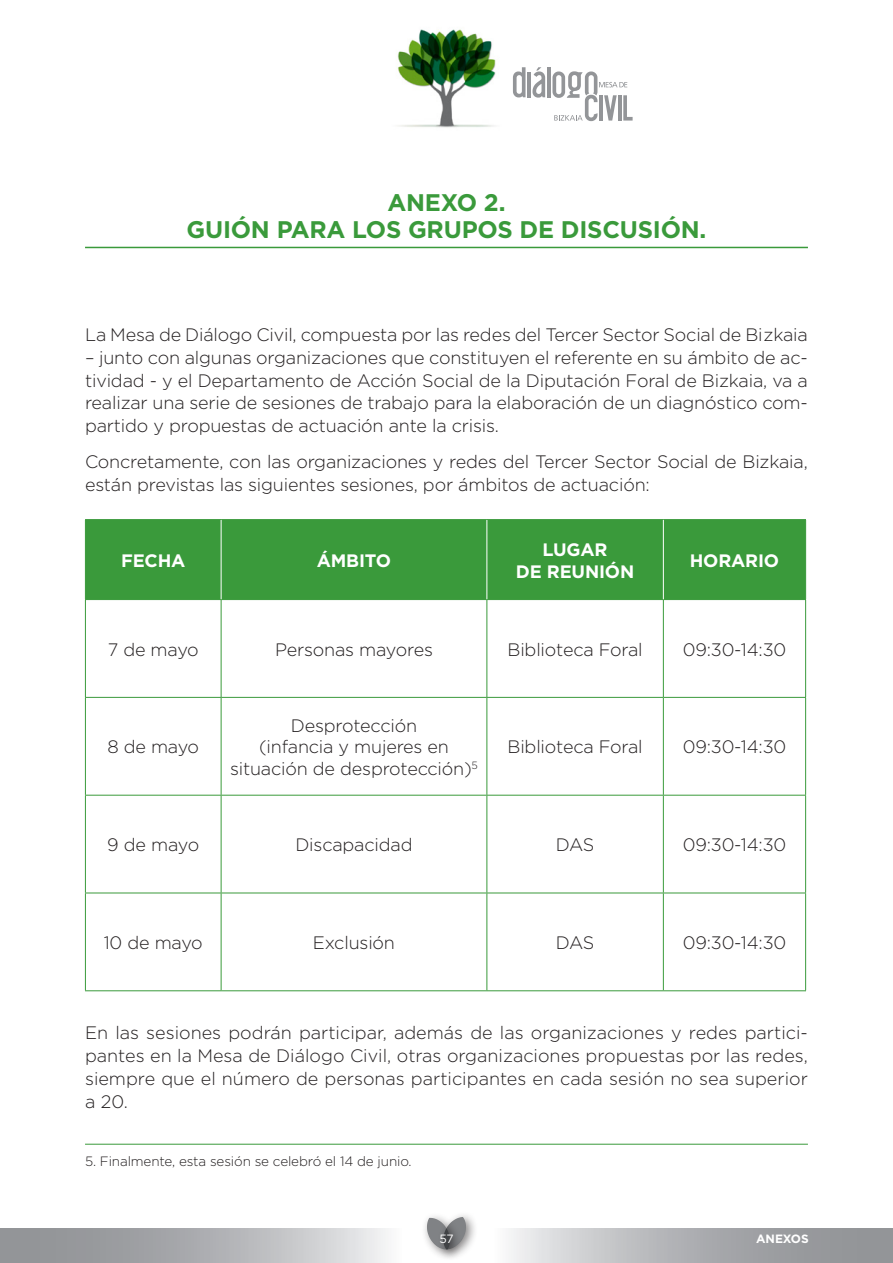
<style>
.page{position:relative;width:893px;height:1263px;background:#fff}
.page>*{position:absolute;margin:0;border:0;box-sizing:border-box;transform-origin:0 0}
.t1{font:700 24px/27.6px "Gotham";letter-spacing:-.01em;color:#3a9a3b;text-align:center}
.t2{font:300 18px/22.8px "Gotham";letter-spacing:-.01em;color:#231f20;text-align:justify}
.t3{font:700 18px/21.6px "Gotham";letter-spacing:-.01em;color:#fff;text-align:center}
.t4{font:300 13.5px "Gotham";letter-spacing:-.01em;color:#231f20}
.t5{font:700 12px "Gotham";letter-spacing:-.01em;color:#fff}
.t6{font:12px "Gotham";color:#fff}
</style>
<div class="page">
<svg style="left:509px;top:1229px;width:384px;height:34px;background:#b2b3b6"></svg>
<svg style="left:0;top:1229px;width:388px;height:34px;background:#b2b3b6"></svg>
<div style="left:421px;top:1212px;width:41px;height:49px;background:#231f20;opacity:.55"></div>
<div style="left:437px;top:1211px;width:41px;height:50px;background:#231f20;opacity:.55"></div>
<svg style="left:427px;top:1217px;width:39px;height:32px"></svg>
<img style="left:398px;top:29px;width:98px;height:99px">
<svg style="left:513px;top:67px;width:12px;height:30px"></svg>
<hr style="left:527px;top:72px;width:4px;height:25px;background:#939598">
<svg style="left:532px;top:67px;width:13px;height:31px"></svg>
<hr style="left:547px;top:67px;width:4px;height:30px;background:#939598">
<svg style="left:552px;top:71px;width:81px;height:50px"></svg>
<hr style="left:85px;top:247px;width:723px;height:1px;background:#3a9a3b">
<div style="left:86px;top:520px;width:719px;height:79px;background:#3a9a3b"></div>
<hr style="left:85px;top:519px;width:136px;height:1px;background:#3a9a3b">
<hr style="left:85px;top:520px;width:1px;height:79px;background:#3a9a3b">
<hr style="left:221px;top:519px;width:266px;height:1px;background:#3a9a3b">
<hr style="left:487px;top:519px;width:176px;height:1px;background:#3a9a3b">
<hr style="left:663px;top:519px;width:143px;height:1px;background:#3a9a3b">
<hr style="left:805px;top:520px;width:1px;height:79px;background:#3a9a3b">
<hr style="left:85px;top:599px;width:136px;height:1px;background:#3a9a3b">
<hr style="left:85px;top:600px;width:1px;height:97px;background:#3a9a3b">
<hr style="left:221px;top:599px;width:266px;height:1px;background:#3a9a3b">
<hr style="left:221px;top:600px;width:1px;height:97px;background:#3a9a3b">
<hr style="left:487px;top:599px;width:176px;height:1px;background:#3a9a3b">
<hr style="left:486px;top:600px;width:1px;height:97px;background:#3a9a3b">
<hr style="left:663px;top:599px;width:143px;height:1px;background:#3a9a3b">
<hr style="left:663px;top:600px;width:1px;height:97px;background:#3a9a3b">
<hr style="left:805px;top:600px;width:1px;height:97px;background:#3a9a3b">
<hr style="left:85px;top:697px;width:136px;height:1px;background:#3a9a3b">
<hr style="left:85px;top:698px;width:1px;height:97px;background:#3a9a3b">
<hr style="left:221px;top:697px;width:266px;height:1px;background:#3a9a3b">
<hr style="left:221px;top:698px;width:1px;height:97px;background:#3a9a3b">
<hr style="left:487px;top:697px;width:176px;height:1px;background:#3a9a3b">
<hr style="left:486px;top:698px;width:1px;height:97px;background:#3a9a3b">
<hr style="left:663px;top:697px;width:143px;height:1px;background:#3a9a3b">
<hr style="left:663px;top:698px;width:1px;height:97px;background:#3a9a3b">
<hr style="left:805px;top:698px;width:1px;height:97px;background:#3a9a3b">
<hr style="left:85px;top:795px;width:136px;height:1px;background:#3a9a3b">
<hr style="left:85px;top:795px;width:1px;height:98px;background:#3a9a3b">
<hr style="left:221px;top:795px;width:266px;height:1px;background:#3a9a3b">
<hr style="left:221px;top:795px;width:1px;height:98px;background:#3a9a3b">
<hr style="left:487px;top:795px;width:176px;height:1px;background:#3a9a3b">
<hr style="left:486px;top:795px;width:1px;height:98px;background:#3a9a3b">
<hr style="left:663px;top:795px;width:143px;height:1px;background:#3a9a3b">
<hr style="left:663px;top:795px;width:1px;height:98px;background:#3a9a3b">
<hr style="left:805px;top:795px;width:1px;height:98px;background:#3a9a3b">
<hr style="left:85px;top:893px;width:136px;height:1px;background:#3a9a3b">
<hr style="left:85px;top:893px;width:1px;height:97px;background:#3a9a3b">
<hr style="left:221px;top:893px;width:266px;height:1px;background:#3a9a3b">
<hr style="left:221px;top:893px;width:1px;height:97px;background:#3a9a3b">
<hr style="left:487px;top:893px;width:176px;height:1px;background:#3a9a3b">
<hr style="left:486px;top:893px;width:1px;height:97px;background:#3a9a3b">
<hr style="left:663px;top:893px;width:143px;height:1px;background:#3a9a3b">
<hr style="left:663px;top:893px;width:1px;height:97px;background:#3a9a3b">
<hr style="left:805px;top:893px;width:1px;height:97px;background:#3a9a3b">
<hr style="left:85px;top:990px;width:136px;height:1px;background:#3a9a3b">
<hr style="left:221px;top:990px;width:266px;height:1px;background:#3a9a3b">
<hr style="left:487px;top:990px;width:176px;height:1px;background:#3a9a3b">
<hr style="left:663px;top:990px;width:143px;height:1px;background:#3a9a3b">
<hr style="left:221px;top:520px;width:1px;height:79px;background:#fff">
<hr style="left:486px;top:520px;width:1px;height:79px;background:#fff">
<hr style="left:663px;top:520px;width:1px;height:79px;background:#fff">
<hr style="left:85px;top:1144px;width:723px;height:1px;background:#3a9a3b">
<h1 class="t1" style="left:187px;top:188px;width:521px">ANEXO 2.<br>GUIÓN PARA LOS GRUPOS DE DISCUSIÓN.</h1>
<p class="t2" style="left:85px;top:323px;width:724px">La Mesa de Diálogo Civil, compuesta por las redes del Tercer Sector Social de Bi zkaia</p>
<p class="t2" style="left:85px;top:345px;width:724px">– junto con algunas organizaciones que constituyen el referente en su ámbito de ac&shy;tividad - y el Departamento de Acción Social de la Diputación Foral de Bizkaia, va a realizar una serie de sesiones de trabajo para la elaboración de un diagnóstico com&shy;partido y propuestas de actuación ante la crisis.</p>
<p class="t2" style="left:85px;top:450px;width:724px">Concretamente, con las organizaciones y redes del Tercer Sector Social de Bizkaia, están previstas las siguientes sesiones, por ámbitos de actuación:</p>
<p class="t3" style="left:121px;top:549px;width:66px">FECHA</p>
<p class="t3" style="left:317px;top:549px;width:76px">ÁMBITO</p>
<p class="t3" style="left:516px;top:539px;width:120px">LUGAR<br>DE REUNIÓN</p>
<p class="t3" style="left:690px;top:549px;width:91px">HORARIO</p>
<p class="t2" style="left:108px;top:637px;width:92px">7 de mayo</p>
<p class="t2" style="left:275px;top:637px;width:159px">Personas mayores</p>
<p class="t2" style="left:507px;top:637px;width:137px">Biblioteca Foral</p>
<p class="t2" style="left:683px;top:637px;width:105px">09:30-14:30</p>
<p class="t2" style="left:107px;top:735px;width:93px">8 de mayo</p>
<p class="t2" style="left:230px;top:714px;width:249px;line-height:21.6px;text-align:center">Desprotección<br>(infancia y mujeres en situación de desprotección)<sup>5</sup></p>
<p class="t2" style="left:507px;top:735px;width:137px">Biblioteca Foral</p>
<p class="t2" style="left:683px;top:735px;width:105px">09:30-14:30</p>
<p class="t2" style="left:107px;top:833px;width:93px">9 de mayo</p>
<p class="t2" style="left:295px;top:833px;width:119px">Discapacidad</p>
<p class="t2" style="left:556px;top:833px;width:40px">DAS</p>
<p class="t2" style="left:683px;top:833px;width:105px">09:30-14:30</p>
<p class="t2" style="left:104px;top:931px;width:101px">10 de mayo</p>
<p class="t2" style="left:313px;top:931px;width:84px">Exclusión</p>
<p class="t2" style="left:556px;top:931px;width:40px">DAS</p>
<p class="t2" style="left:683px;top:931px;width:105px">09:30-14:30</p>
<p class="t2" style="left:85px;top:1021px;width:724px">En las sesiones podrán participar, además de las organizaciones y redes partici&shy;pantes en la Mesa de Diálogo Civil, otras organizaciones propuestas por las redes, siempre que el número de personas participantes en cada sesión no sea superior a 20.</p>
<p class="t4" style="left:85px;top:1152px;width:328px">5. Finalmente, esta sesión se celebró el 14 de junio.</p>
<p class="t6" style="left:439px;top:1231px;width:16px">57</p>
<p class="t5" style="left:756px;top:1231px;width:52px">ANEXOs</p>
</div>
